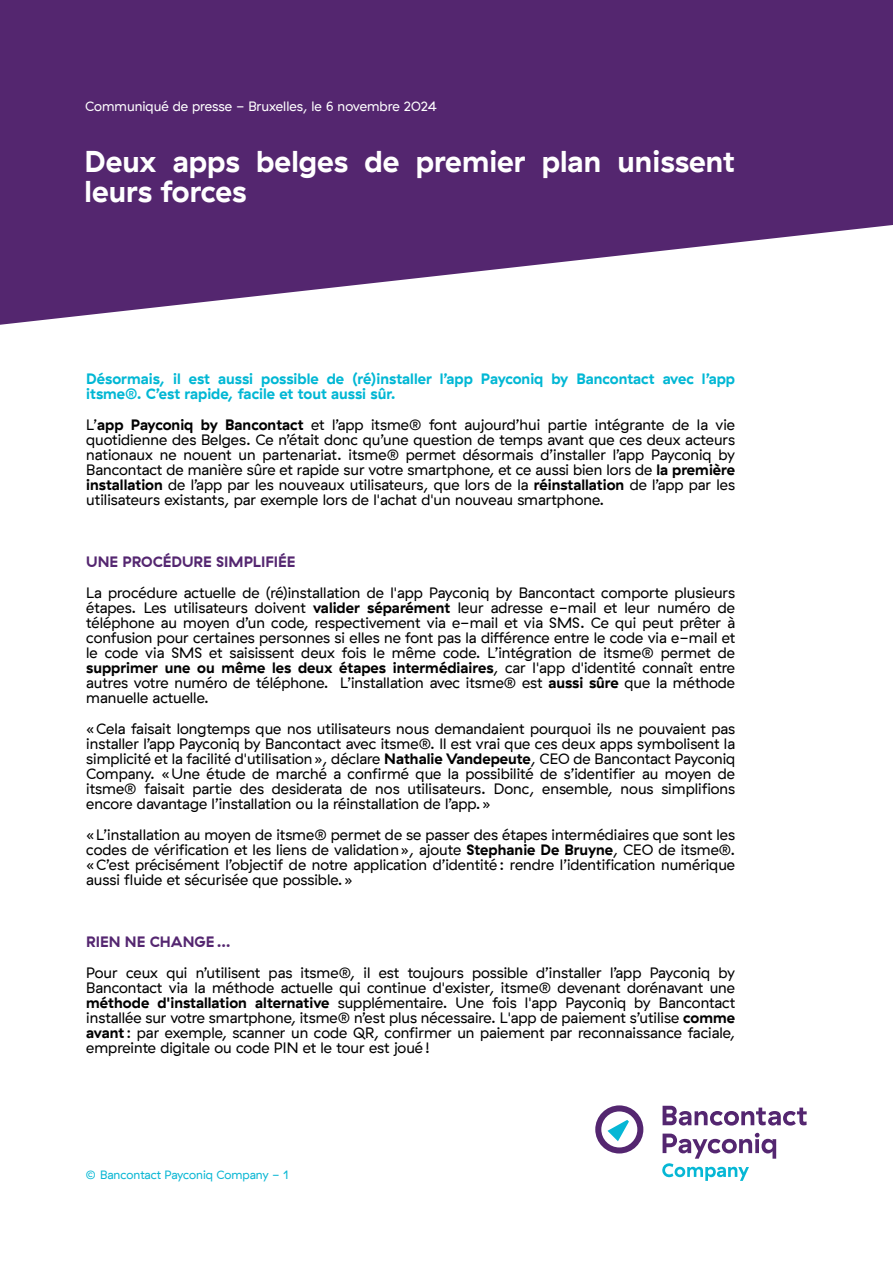
<style>
.page{position:relative;width:893px;height:1263px;background:#fff}
.page>*{position:absolute;margin:0;border:0;box-sizing:border-box;transform-origin:0 0}
.t1{font:700 30px "GT Haptik";color:#fff}
.t2{font:15px "GT Haptik";color:#000}
.t3{font:700 15px "GT Haptik";color:#000}
.t4{font:700 15px "GT Haptik";color:#00b7d4}
.t5{font:700 15px "GT Haptik";color:#542670}
.t6{font:13.5px "GT Haptik";color:#fff}
.t7{font:12px "GT Haptik";color:#0bb7d4}
.s1{font-weight:400}
.s2{font-weight:700}
.s3{color:#00b7d4}
</style>
<div class="page">
<svg style="left:0;top:0;width:893px;height:325px;fill:#54266f"></svg>
<svg style="left:595px;top:1105px;width:48px;height:48px"></svg>
<svg style="left:663px;top:1106px;width:144px;height:19px"></svg>
<svg style="left:662px;top:1133px;width:114px;height:48px"></svg>
<p class="t6" style="left:85px;top:101px;width:353px">Communiqué de presse - Bruxelles, le 6 novembre 2024</p>
<p class="t1" style="left:85px;top:148px;width:652px">Deux apps belges de premier plan unissent</p>
<p class="t1" style="left:85px;top:178px;width:163px">leurs forces</p>
<p class="t4" style="left:86px;top:372px;width:650px">Désormais, il est aussi possible de (ré)installer l’app Payconiq by Bancontact avec l’app</p>
<p class="t4" style="left:86px;top:387px;width:311px">itsme®. C’est rapide, facile et tout aussi sûr.</p>
<p class="t3" style="left:86px;top:418px;width:219px"><span class="s1">L’</span>app Payconiq by Bancontact</p>
<p class="t2" style="left:311px;top:418px;width:425px">et l’app itsme® font aujourd’hui partie intégrante de la vie</p>
<p class="t2" style="left:86px;top:433px;width:650px">quotidienne des Belges. Ce n’était donc qu’une question de temps avant que ces deux acteurs</p>
<p class="t2" style="left:86px;top:448px;width:650px">nationaux ne nouent un partenariat. itsme® permet désormais d’installer l’app Payconiq by</p>
<p class="t2" style="left:86px;top:463px;width:650px">Bancontact de manière sûre et rapide sur votre smartphone, et ce aussi bien lors de <span class="s2">la première</span></p>
<p class="t2" style="left:86px;top:478px;width:650px"><span class="s2">installation</span> de l’app par les nouveaux utilisateurs, que lors de la <span class="s2">réinstallation</span> de l’app par les</p>
<p class="t2" style="left:86px;top:493px;width:520px">utilisateurs existants, par exemple lors de l'achat d'un nouveau smartphone.</p>
<p class="t5" style="left:86px;top:555px;width:211px">UNE PROCÉDURE SIMPLIFIÉE</p>
<p class="t2" style="left:86px;top:586px;width:650px">La procédure actuelle de (ré)installation de l'app Payconiq by Bancontact comporte plusieurs</p>
<p class="t2" style="left:86px;top:601px;width:221px">étapes. Les utilisateurs doivent</p>
<p class="t3" style="left:313px;top:601px;width:48px">valider</p>
<p class="t3" style="left:367px;top:601px;width:85px">séparément</p>
<p class="t2" style="left:458px;top:601px;width:279px">leur adresse e-mail et leur numéro de</p>
<p class="t2" style="left:86px;top:616px;width:650px">téléphone au moyen d’un code, respectivement via e-mail et via SMS. Ce qui peut prêter à</p>
<p class="t2" style="left:86px;top:631px;width:650px">confusion pour certaines personnes si elles ne font pas la différence entre le code via e-mail et</p>
<p class="t2" style="left:86px;top:646px;width:650px">le code via SMS et saisissent deux fois le même code. L’intégration de itsme® permet de</p>
<p class="t3" style="left:86px;top:661px;width:650px">supprimer une ou même les deux étapes intermédiaires<span class="s1">, car l'app d'identité connaît entre</span></p>
<p class="t2" style="left:86px;top:676px;width:650px">autres votre numéro de téléphone. L’installation avec itsme® est <span class="s2">aussi sûre</span> que la méthode</p>
<p class="t2" style="left:86px;top:691px;width:124px">manuelle actuelle.</p>
<p class="t2" style="left:86px;top:722px;width:650px">« Cela faisait longtemps que nos utilisateurs nous demandaient pourquoi ils ne pouvaient pas</p>
<p class="t2" style="left:86px;top:737px;width:650px">installer l’app Payconiq by Bancontact avec itsme®. Il est vrai que ces deux apps symbolisent la</p>
<p class="t2" style="left:86px;top:752px;width:650px">simplicité et la facilité d'utilisation », déclare <span class="s2">Nathalie Vandepeute</span>, CEO de Bancontact Payconiq</p>
<p class="t2" style="left:86px;top:767px;width:650px">Company. « Une étude de marché a confirmé que la possibilité de s’identifier au moyen de</p>
<p class="t2" style="left:86px;top:782px;width:650px">itsme® faisait partie des desiderata de nos utilisateurs. Donc, ensemble, nous simplifions</p>
<p class="t2" style="left:86px;top:797px;width:406px">encore davantage l’installation ou la réinstallation de l’app. »</p>
<p class="t2" style="left:86px;top:828px;width:650px">« L’installation au moyen de itsme® permet de se passer des étapes intermédiaires que sont les</p>
<p class="t2" style="left:86px;top:843px;width:650px">codes de vérification et les liens de validation », ajoute <span class="s2">Stephanie De Bruyne</span>, CEO de itsme®.</p>
<p class="t2" style="left:86px;top:858px;width:650px">« C’est précisément l’objectif de notre application d’identité : rendre l’identification numérique</p>
<p class="t2" style="left:86px;top:873px;width:268px">aussi fluide et sécurisée que possible. »</p>
<p class="t5" style="left:86px;top:935px;width:146px">RIEN NE CHANGE …</p>
<p class="t2" style="left:86px;top:966px;width:650px">Pour ceux qui n’utilisent pas itsme®, il est toujours possible d’installer l’app Payconiq by</p>
<p class="t2" style="left:86px;top:981px;width:650px">Bancontact via la méthode actuelle qui continue d'exister, itsme® devenant dorénavant une</p>
<p class="t3" style="left:86px;top:996px;width:162px">méthode d'installation</p>
<p class="t3" style="left:255px;top:996px;width:76px">alternative</p>
<p class="t2" style="left:338px;top:996px;width:399px">supplémentaire. Une fois l'app Payconiq by Bancontact</p>
<p class="t2" style="left:86px;top:1011px;width:650px">installée sur votre smartphone, itsme® n’est plus nécessaire. L'app de paiement s’utilise <span class="s2">comme</span></p>
<p class="t2" style="left:86px;top:1026px;width:650px"><span class="s2">avant</span>: par exemple, scanner un code QR, confirmer un paiement par reconnaissance faciale,</p>
<p class="t2" style="left:86px;top:1041px;width:345px">empreinte digitale ou code PIN et le tour est joué !</p>
<p class="t7" style="left:86px;top:1169px;width:205px"><span class="s3">©</span> Bancontact Payconiq Company - 1</p>
</div>
